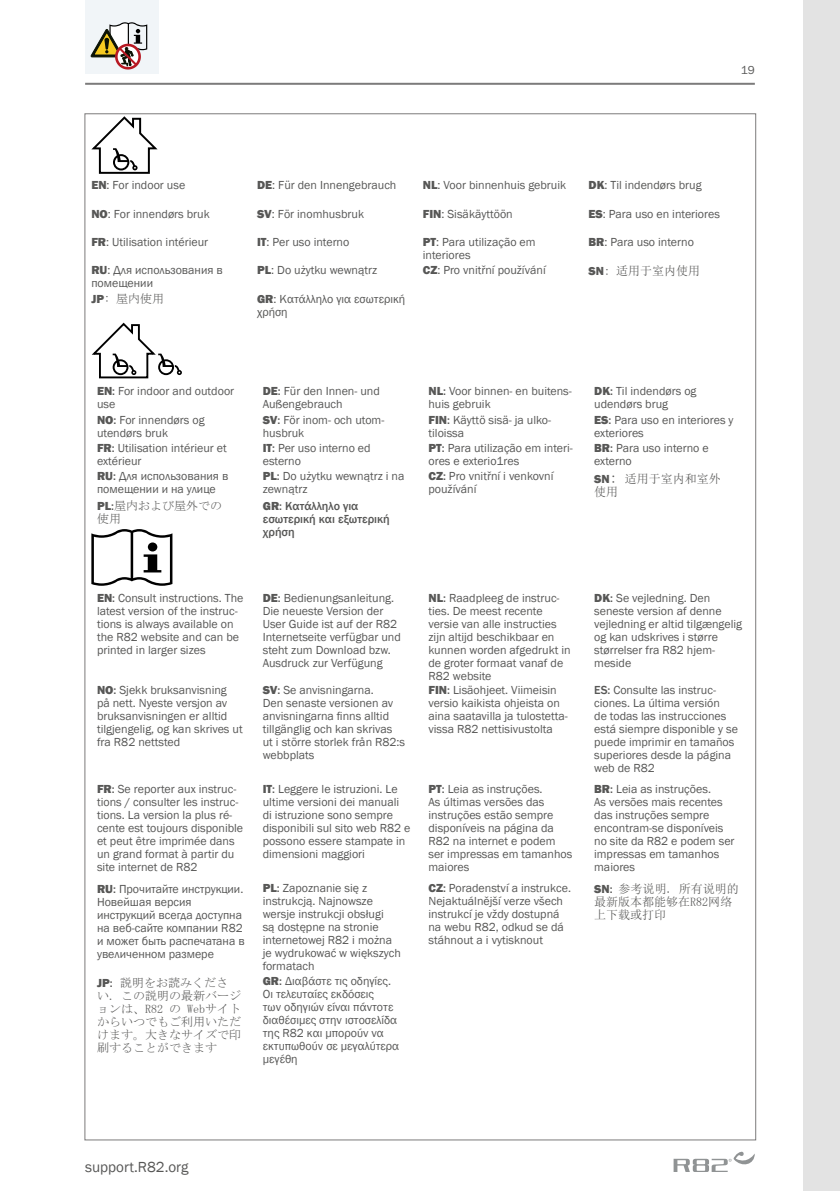
<style>
.page{position:relative;width:840px;height:1191px;background:#fff}
.page>*{position:absolute;margin:0;border:0;box-sizing:border-box;transform-origin:0 0}
.t1{font:15px "Franklin Gothic";color:#575756}
.t2{font:12px/13px "Franklin Gothic";color:#575756}
.t3{font:12px/13px "MS Mincho";color:#575756}
.t4{font:12px/13px "Sim Sun";color:#575756}
.t5{font:500 12px/13px "Franklin Gothic";color:#575756}
.t6{font:12px "Franklin Gothic URW Boo";color:#575756}
.s1{font-weight:800}
.s2{font-family:"Franklin Gothic";font-weight:800}
.s3{font-weight:500}
.s4{font-size:15px}
.s5{font-family:"Franklin Gothic";font-weight:500}
</style>
<div class="page">
<hr style="left:85px;top:83px;width:669px;height:2px;background:#7c7b7b">
<svg style="left:673px;top:1151px;width:81px;height:21px"></svg>
<div style="left:85px;top:0;width:74px;height:74px;background:#f1f5f8"></div>
<div style="left:802px;top:0;width:37px;height:1191px;background:#e3e3e3"></div>
<svg style="left:92px;top:322px;width:90px;height:57px"></svg>
<svg style="left:91px;top:529px;width:81px;height:57px"></svg>
<svg style="left:91px;top:116px;width:66px;height:58px"></svg>
<svg style="left:91px;top:22px;width:56px;height:48px"></svg>
<p class="t6" style="left:740px;top:62px;width:16px">19</p>
<p class="t2" style="left:91px;top:179px;width:95px"><span class="s1">EN</span>: For indoor use</p>
<p class="t2" style="left:257px;top:179px;width:141px"><span class="s1">DE</span>: Für den Innengebrauch</p>
<p class="t2" style="left:422px;top:179px;width:145px"><span class="s1">NL</span>: Voor binnenhuis gebruik</p>
<p class="t2" style="left:588px;top:179px;width:114px"><span class="s1">DK</span>: Til indendørs brug</p>
<p class="t2" style="left:91px;top:207px;width:120px"><span class="s1">NO</span>: For innendørs bruk</p>
<p class="t2" style="left:257px;top:207px;width:108px"><span class="s1">SV</span>: För inomhusbruk</p>
<p class="t2" style="left:422px;top:207px;width:91px"><span class="s1">FIN</span>: Sisäkäyttöön</p>
<p class="t2" style="left:588px;top:207px;width:133px"><span class="s1">ES</span>: Para uso en interiores</p>
<p class="t2" style="left:91px;top:236px;width:118px"><span class="s1">FR</span>: Utilisation intérieur</p>
<p class="t2" style="left:257px;top:236px;width:94px"><span class="s1">IT</span>: Per uso interno</p>
<p class="t2" style="left:422px;top:236px;width:114px"><span class="s1">PT</span>: Para utilização em interiores</p>
<p class="t2" style="left:588px;top:236px;width:107px"><span class="s1">BR</span>: Para uso interno</p>
<p class="t2" style="left:91px;top:264px;width:133px"><span class="s1">RU</span>: Для использования в помещении</p>
<p class="t2" style="left:257px;top:264px;width:122px"><span class="s1">PL</span>: Do użytku wewnątrz</p>
<p class="t2" style="left:422px;top:264px;width:124px"><span class="s1">CZ</span>: Pro vnitřní používání</p>
<p class="t4" style="left:588px;top:264px;width:113px"><span class="s2">SN</span>: 适用于室内使用</p>
<p class="t3" style="left:91px;top:292px;width:74px"><span class="s2">JP</span>: 屋内使用</p>
<p class="t2" style="left:257px;top:292px;width:150px"><span class="s1">GR</span>: Κατάλληλο για εσωτερική χρήση</p>
<p class="t2" style="left:97px;top:385px;width:139px"><span class="s1">EN</span><span class="s3">:</span> For indoor and outdoor use</p>
<p class="t2" style="left:262px;top:385px;width:119px"><span class="s1">DE</span><span class="s3">:</span> Für den Innen- und<br>Außengebrauch</p>
<p class="t2" style="left:428px;top:385px;width:145px"><span class="s1">NL</span><span class="s3">:</span> Voor binnen- en buitens&shy;huis gebruik</p>
<p class="t2" style="left:594px;top:385px;width:104px"><span class="s1">DK</span><span class="s3">:</span> Til indendørs og udendørs brug</p>
<p class="t2" style="left:97px;top:413px;width:109px"><span class="s1">NO</span><span class="s3">:</span> For innendørs og utendørs bruk</p>
<p class="t2" style="left:262px;top:413px;width:123px"><span class="s1">SV</span><span class="s3">:</span> För inom- och utom&shy;husbruk</p>
<p class="t2" style="left:428px;top:413px;width:124px"><span class="s1">FIN</span><span class="s3">:</span> Käyttö sisä- ja ulko&shy;tiloissa</p>
<p class="t2" style="left:594px;top:413px;width:141px"><span class="s1">ES</span><span class="s3">:</span> Para uso en interiores y exteriores</p>
<p class="t2" style="left:97px;top:442px;width:131px"><span class="s1">FR</span><span class="s3">:</span> Utilisation intérieur et extérieur</p>
<p class="t2" style="left:262px;top:442px;width:109px"><span class="s1">IT</span><span class="s3">:</span> Per uso interno ed esterno</p>
<p class="t2" style="left:428px;top:442px;width:146px"><span class="s1">PT</span><span class="s3">:</span> Para utilização em interi&shy;ores e exterio1res</p>
<p class="t2" style="left:594px;top:442px;width:116px"><span class="s1">BR</span><span class="s3">:</span> Para uso interno e externo</p>
<p class="t2" style="left:97px;top:470px;width:133px"><span class="s1">RU</span><span class="s3">:</span> Для использования в помещении и на улице</p>
<p class="t2" style="left:262px;top:470px;width:143px"><span class="s1">PL</span><span class="s3">:</span> Do użytku wewnątrz i na zewnątrz</p>
<p class="t2" style="left:428px;top:470px;width:126px"><span class="s1">CZ</span><span class="s3">:</span> Pro vnitřní i venkovní používání</p>
<p class="t4" style="left:594px;top:472px;width:128px"><span class="s2">SN</span><span class="s4">:</span> 适用于室内和室外使用</p>
<p class="t3" style="left:97px;top:499px;width:127px"><span class="s2">PL</span><span class="s5">:</span>屋内および屋外での使用</p>
<p class="t5" style="left:262px;top:499px;width:128px"><span class="s1">GR</span>: Κατάλληλο για εσωτερική και εξωτερική χρήση</p>
<p class="t2" style="left:97px;top:592px;width:148px"><span class="s1">EN</span><span class="s3">:</span> Consult instructions. The latest version of the instruc&shy;tions is always available on the R82 website and can be printed in larger sizes</p>
<p class="t2" style="left:262px;top:592px;width:139px"><span class="s1">DE</span><span class="s3">:</span> Bedienungsanleitung.<br>Die neueste Version der<br>User Guide ist auf der R82<br>Internetseite verfügbar und steht zum Download bzw.<br>Ausdruck zur Verfügung</p>
<p class="t2" style="left:428px;top:592px;width:143px"><span class="s1">NL</span><span class="s3">:</span> Raadpleeg de instruc&shy;ties. De meest recente versie van alle instructies zijn altijd beschikbaar en kunnen worden afgedrukt in de groter formaat vanaf de<br>R82 website</p>
<p class="t2" style="left:594px;top:592px;width:149px"><span class="s1">DK</span><span class="s3">:</span> Se vejledning. Den seneste version af denne vejledning er altid tilgængelig og kan udskrives i større størrelser fra R82 hjem&shy;meside</p>
<p class="t2" style="left:97px;top:684px;width:147px"><span class="s1">NO</span><span class="s3">:</span> Sjekk bruksanvisning<br>på nett. Nyeste versjon av bruksanvisningen er alltid tilgjengelig, og kan skrives ut fra R82 nettsted</p>
<p class="t2" style="left:262px;top:684px;width:144px"><span class="s1">SV</span><span class="s3">:</span> Se anvisningarna.<br>Den senaste versionen av anvisningarna finns alltid tillgänglig och kan skrivas ut i större storlek från R82:s webbplats</p>
<p class="t2" style="left:428px;top:684px;width:141px"><span class="s1">FIN</span><span class="s3">:</span> Lisäohjeet. Viimeisin versio kaikista ohjeista on aina saatavilla ja tulostetta&shy;vissa R82 nettisivustolta</p>
<p class="t2" style="left:594px;top:684px;width:145px"><span class="s3">ES:</span> Consulte las instruc&shy;ciones. La última versión<br>de todas las instrucciones está siempre disponible y se puede imprimir en tamaños superiores desde la página web de R82</p>
<p class="t2" style="left:97px;top:783px;width:148px"><span class="s1">FR</span><span class="s3">:</span> Se reporter aux instruc&shy;tions / consulter les instruc&shy;tions. La version la plus ré&shy;cente est toujours disponible et peut être imprimée dans un grand format à partir du site internet de R82</p>
<p class="t2" style="left:262px;top:783px;width:149px"><span class="s1">IT</span><span class="s3">:</span> Leggere le istruzioni. Le ultime versioni dei manuali di istruzione sono sempre disponibili sul sito web R82 e possono essere stampate in dimensioni maggiori</p>
<p class="t2" style="left:428px;top:783px;width:145px"><span class="s1">PT</span><span class="s3">:</span> Leia as instruções.<br>As últimas versões das instruções estão sempre disponíveis na página da<br>R82 na internet e podem ser impressas em tamanhos maiores</p>
<p class="t2" style="left:594px;top:783px;width:142px"><span class="s1">BR</span><span class="s3">:</span> Leia as instruções.<br>As versões mais recentes das instruções sempre encontram-se disponíveis no site da R82 e podem ser impressas em tamanhos maiores</p>
<p class="t2" style="left:97px;top:882px;width:149px"><span class="s1">RU</span><span class="s3">:</span> Прочитайте инструкции.<br>Новейшая версия инструкций всегда доступна на веб-сайте компании R82 и может быть распечатана в увеличенном размере</p>
<p class="t2" style="left:262px;top:882px;width:139px"><span class="s1">PL</span><span class="s3">:</span> Zapoznanie się z instrukcją. Najnowsze wersje instrukcji obsługi<br>są dostępne na stronie internetowej R82 i można je wydrukować w większych formatach</p>
<p class="t2" style="left:428px;top:882px;width:144px"><span class="s1">CZ</span><span class="s3">:</span> Poradenství a instrukce.<br>Nejaktuálnější verze všech instrukcí je vždy dostupná na webu R82, odkud se dá stáhnout a i vytisknout</p>
<p class="t4" style="left:594px;top:881px;width:146px"><span class="s2">SN</span><span class="s5">:</span> 参考说明. 所有说明的最新版本都能够在R82网络上下载或打印</p>
<p class="t3" style="left:97px;top:976px;width:146px"><span class="s2">JP</span><span class="s5">:</span> 説明をお読みください. この説明の最新バージョンは、R82 の Webサイトからいつでもご利用いただけます。大きなサイズで印刷することができます</p>
<p class="t2" style="left:262px;top:974px;width:138px"><span class="s1">GR</span><span class="s3">:</span> Διαβάστε τις οδηγίες.<br>Οι τελευταίες εκδόσεις<br>των οδηγιών είναι πάντοτε διαθέσιμες στην ιστοσελίδα της R82 και μπορούν να εκτυπωθούν σε μεγαλύτερα μεγέθη</p>
<p class="t1" style="left:85px;top:1157px;width:105px">support.R82.org</p>
</div>
